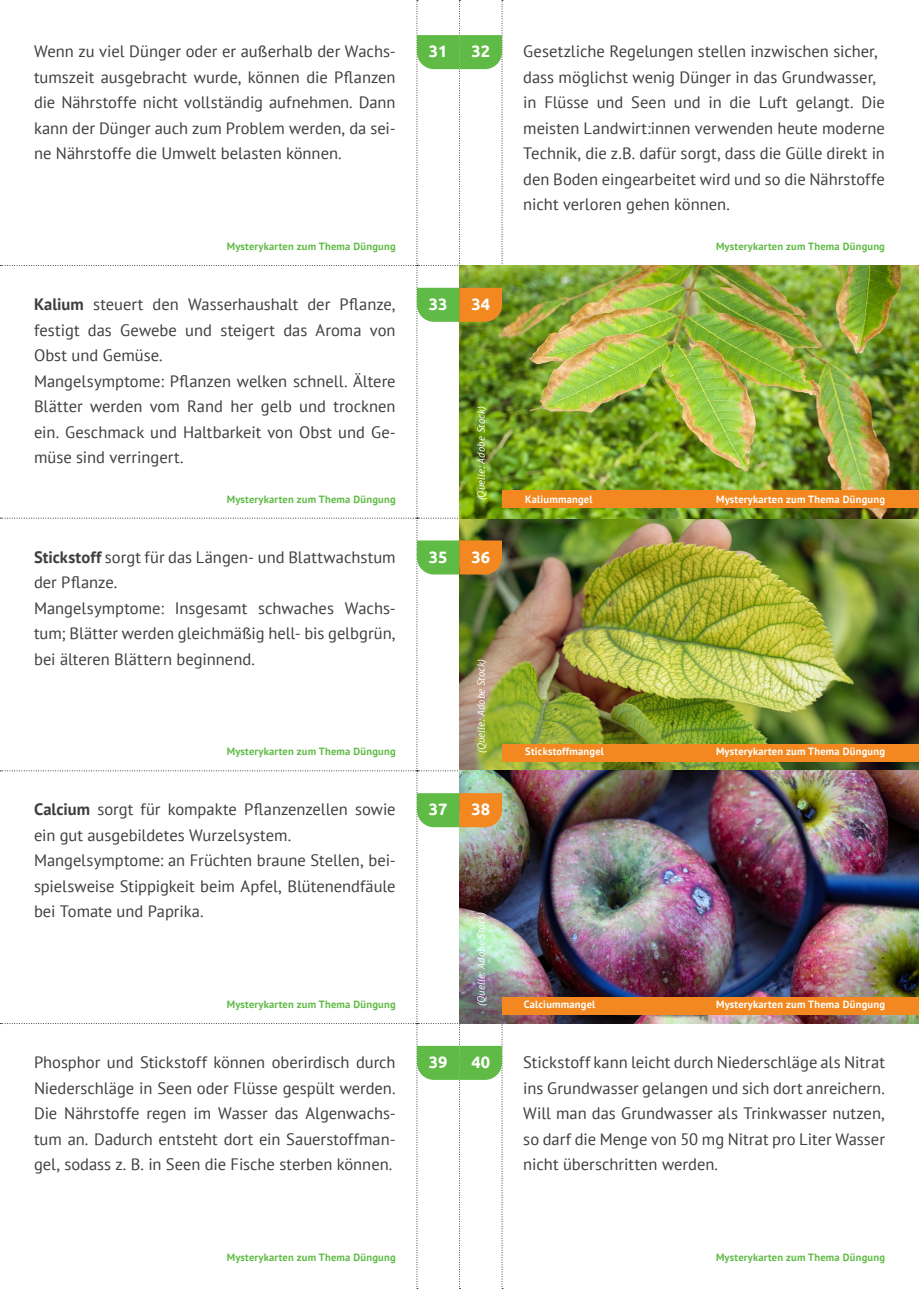
<style>
.page{position:relative;width:919px;height:1289px;background:#fff}
.page>*{position:absolute;margin:0;border:0;box-sizing:border-box;transform-origin:0 0}
.t1{font:16.5px/25.5px "PT Sans";color:#3e3e3f}
.t2{font:700 16.5px "Ubuntu";color:#fff}
.t3{font:700 10.5px "PT Sans";letter-spacing:.02em;color:#60bb46}
.t4{font:700 10.5px "PT Sans";letter-spacing:.02em;color:#fff}
.t5{font:italic 10.5px "PT Sans";letter-spacing:.02em;color:#fff}
.s1{font-weight:700}
</style>
<div class="page">
<img style="left:0;top:0;width:919px;height:1289px">
<div style="left:502px;top:997px;width:416px;height:17px;background:#f38820"></div>
<div style="left:502px;top:744px;width:416px;height:17px;background:#f38820"></div>
<div style="left:502px;top:491px;width:416px;height:17px;background:#f38820"></div>
<p class="t1" style="left:34px;top:38px;width:363px">Wenn zu viel Dünger oder er außerhalb der Wachs-</p>
<p class="t2" style="left:429px;top:42px;width:20px">31</p>
<p class="t2" style="left:471px;top:42px;width:20px">32</p>
<p class="t1" style="left:34px;top:64px;width:363px;text-align:justify">tumszeit ausgebracht wurde, können die Pflanzen die Nährstoffe nicht vollständig aufnehmen. Dann kann der Dünger auch zum Problem werden, da sei&shy;ne Nährstoffe die Umwelt belasten können.</p>
<p class="t1" style="left:523px;top:38px;width:363px">Gesetzliche Regelungen stellen inzwischen sicher, dass möglichst wenig Dünger in das Grundwasser, in Flüsse und Seen und in die Luft gelangt. Die meisten Landwirt:innen verwenden heute moderne Technik, die z.B. dafür sorgt, dass die Gülle direkt in den Boden eingearbeitet wird und so die Nährstoffe nicht verloren gehen können.</p>
<p class="t3" style="left:227px;top:239px;width:170px">Mysterykarten zum Thema Düngung</p>
<p class="t3" style="left:716px;top:239px;width:170px">Mysterykarten zum Thema Düngung</p>
<p class="t1" style="left:34px;top:291px;width:363px"><span class="s1">Kalium</span> steuert den Wasserhaushalt der Pflanze, festigt das Gewebe und steigert das Aroma von Obst und Gemüse.<br>Mangelsymptome: Pflanzen welken schnell. Ältere Blätter werden vom Rand her gelb und trocknen ein. Geschmack und Haltbarkeit von Obst und Ge&shy;müse sind verringert.</p>
<p class="t2" style="left:429px;top:294px;width:20px">33</p>
<p class="t2" style="left:471px;top:294px;width:20px">34</p>
<p class="t5" style="left:474px;top:500px;width:96px;rotate:-90deg">(Quelle: Adobe Stock)</p>
<p class="t3" style="left:227px;top:492px;width:170px">Mysterykarten zum Thema Düngung</p>
<p class="t4" style="left:525px;top:492px;width:69px">Kaliummangel</p>
<p class="t4" style="left:716px;top:492px;width:170px">Mysterykarten zum Thema Düngung</p>
<p class="t1" style="left:34px;top:543px;width:363px"><span class="s1">Stickstoff</span> sorgt für das Längen- und Blattwachstum der Pflanze.<br>Mangelsymptome: Insgesamt schwaches Wachs&shy;tum; Blätter werden gleichmäßig hell- bis gelbgrün, bei älteren Blättern beginnend.</p>
<p class="t3" style="left:227px;top:744px;width:170px">Mysterykarten zum Thema Düngung</p>
<p class="t1" style="left:34px;top:796px;width:363px"><span class="s1">Calcium</span> sorgt für kompakte Pflanzenzellen sowie ein gut ausgebildetes Wurzelsystem.<br>Mangelsymptome: an Früchten braune Stellen, bei&shy;spielsweise Stippigkeit beim Apfel, Blütenendfäule bei Tomate und Paprika.</p>
<p class="t3" style="left:227px;top:997px;width:170px">Mysterykarten zum Thema Düngung</p>
<p class="t1" style="left:34px;top:1049px;width:363px;text-align:justify">Phosphor und Stickstoff können oberirdisch durch Niederschläge in Seen oder Flüsse gespült werden.<br>Die Nährstoffe regen im Wasser das Algenwachs&shy;tum an. Dadurch entsteht dort ein Sauerstoffman&shy;gel, sodass z. B. in Seen die Fische sterben können.</p>
<p class="t3" style="left:227px;top:1249px;width:170px">Mysterykarten zum Thema Düngung</p>
<p class="t2" style="left:429px;top:547px;width:20px">35</p>
<p class="t2" style="left:471px;top:547px;width:20px">36</p>
<p class="t5" style="left:474px;top:753px;width:96px;rotate:-90deg">(Quelle: Adobe Stock)</p>
<p class="t2" style="left:429px;top:799px;width:20px">37</p>
<p class="t2" style="left:471px;top:799px;width:20px">38</p>
<p class="t4" style="left:525px;top:744px;width:80px">Stickstoffmangel</p>
<p class="t4" style="left:716px;top:744px;width:170px">Mysterykarten zum Thema Düngung</p>
<p class="t5" style="left:474px;top:1005px;width:96px;rotate:-90deg">(Quelle: Adobe Stock)</p>
<p class="t2" style="left:429px;top:1052px;width:20px">39</p>
<p class="t2" style="left:471px;top:1052px;width:20px">40</p>
<p class="t4" style="left:524px;top:997px;width:73px">Calciummangel</p>
<p class="t4" style="left:716px;top:997px;width:170px">Mysterykarten zum Thema Düngung</p>
<p class="t1" style="left:523px;top:1049px;width:363px;text-align:justify">Stickstoff kann leicht durch Niederschläge als Nitrat ins Grundwasser gelangen und sich dort anreichern.<br>Will man das Grundwasser als Trinkwasser nutzen, so darf die Menge von 50 mg Nitrat pro Liter Wasser nicht überschritten werden.</p>
<p class="t3" style="left:716px;top:1249px;width:170px">Mysterykarten zum Thema Düngung</p>
</div>
